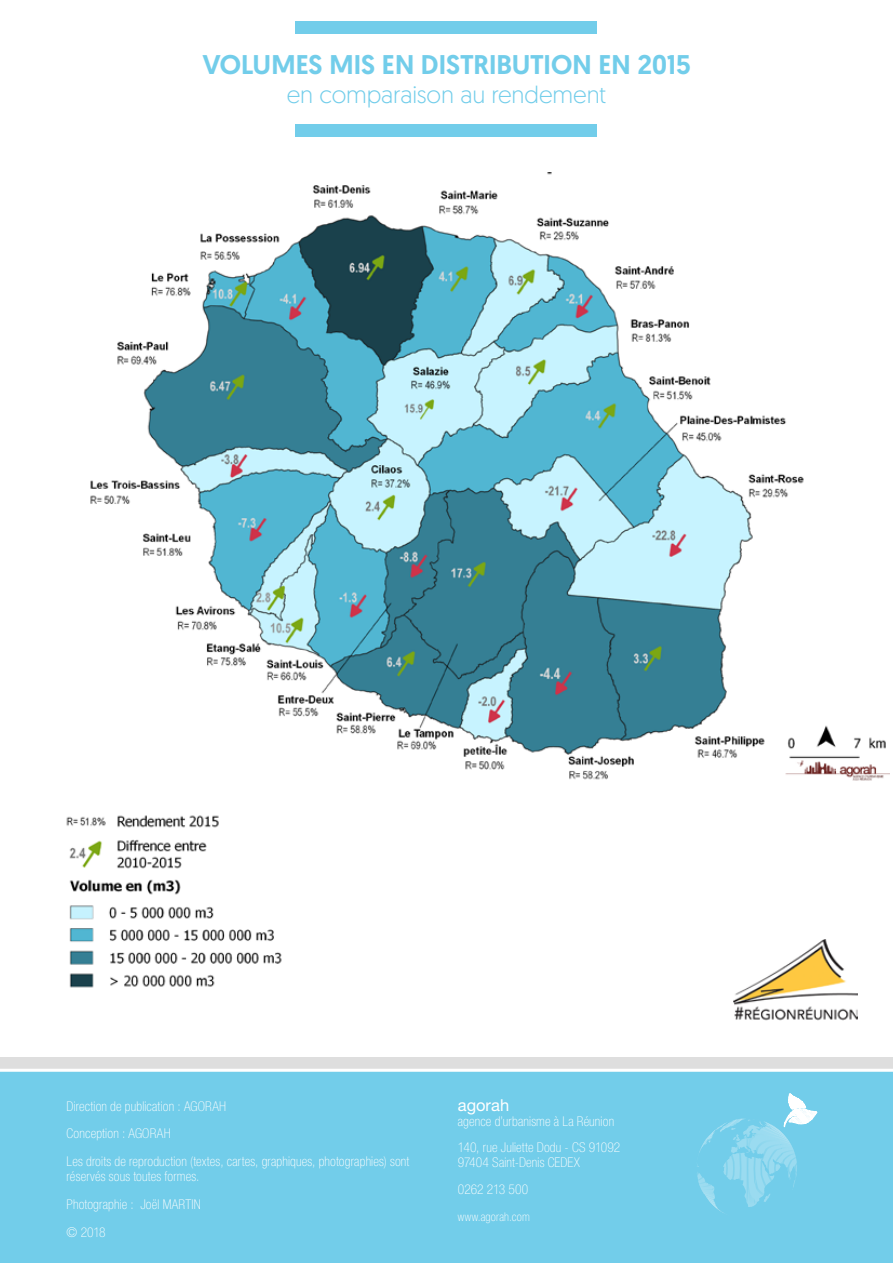
<style>
.page{position:relative;width:893px;height:1263px;background:#fff}
.page>*{position:absolute;margin:0;border:0;box-sizing:border-box;transform-origin:0 0}
.t1{font:500 27px "Geomanist";color:#72cdea}
.t2{font:300 24px "Geomanist";letter-spacing:-.005em;color:#72cdea}
.t3{font:16.5px "Helvetica Neue LT Std";color:#fff}
.t4{font:100 condensed 13.5px/27.8px "Helvetica Neue LT Std";letter-spacing:.01em;color:#fff}
.t5{font:100 condensed 12px "Helvetica Neue LT Std";letter-spacing:.02em;color:#fff}
</style>
<div class="page">
<div style="left:0;top:1057px;width:893px;height:65px;background:#dedede"></div>
<div style="left:0;top:1069px;width:893px;height:194px;background:#72cdea"></div>
<img style="left:90px;top:172px;width:799px;height:609px">
<div style="left:0;top:600px;width:135px;height:197px;background:#fff"></div>
<div style="left:54px;top:682px;width:146px;height:198px;background:#fff"></div>
<img style="left:66px;top:815px;width:216px;height:173px">
<div style="left:248px;top:757px;width:135px;height:94px;background:#fff"></div>
<div style="left:749px;top:136px;width:135px;height:94px;background:#fff"></div>
<div style="left:249px;top:797px;width:48px;height:76px;background:#fff"></div>
<div style="left:296px;top:125px;width:301px;height:12px;background:#72cdea"></div>
<div style="left:296px;top:22px;width:301px;height:12px;background:#72cdea"></div>
<svg style="left:732px;top:1118px;width:15px;height:2px"></svg>
<svg style="left:784px;top:1093px;width:33px;height:34px"></svg>
<img style="left:733px;top:940px;width:124px;height:81px">
<h1 class="t1" style="left:202px;top:47px;width:69px">VOLUME</h1>
<h1 class="t1" style="left:309px;top:47px;width:383px">S MIS EN DISTRI BUTION EN 2015</h1>
<h2 class="t2" style="left:287px;top:79px;width:321px">en comparaison au rendement</h2>
<p class="t4" style="left:67px;top:1092px;width:344px">Direction de publication : AGORAH<br>Conception : AGORAH<br>Les droits de reproduction (textes, cartes, graphiques, photographies) sont</p>
<p class="t4" style="left:67px;top:1162px;width:136px;text-align:justify">réservés sous toutes formes.<br>Photographie : Joël MARTIN © 2018</p>
<p class="t3" style="left:458px;top:1095px;width:53px">agorah</p>
<p class="t4" style="left:458px;top:1139px;width:164px;line-height:15px">140, rue Juliette Dodu - CS 91092<br>97404 Saint-Denis CEDEX</p>
<p class="t4" style="left:458px;top:1176px;width:72px">0262 213 500</p>
<p class="t5" style="left:458px;top:1210px;width:73px">www.agorah.com</p>
<p class="t4" style="left:458px;top:1107px;width:158px">agence d’urbanisme à La Réunion</p>
</div>
